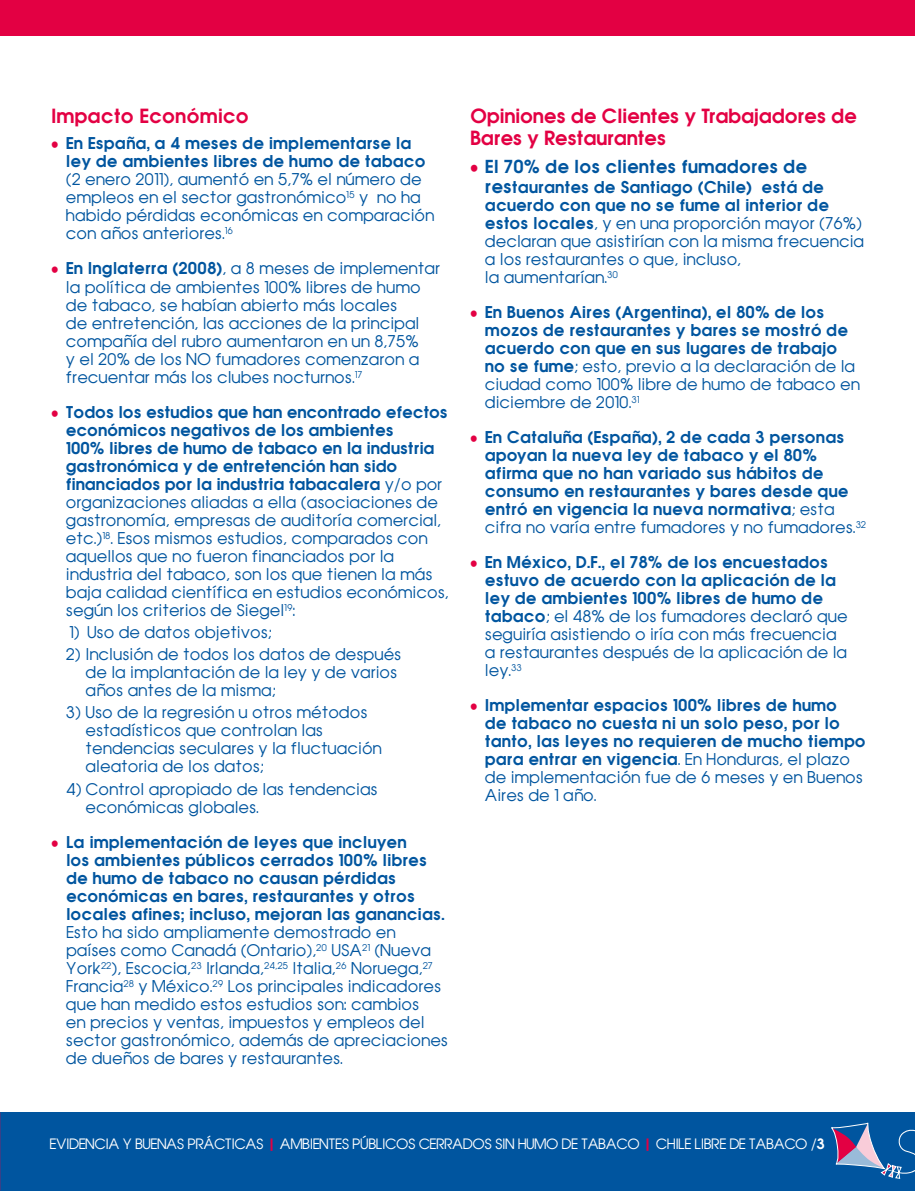
<style>
.page{position:relative;width:915px;height:1191px;background:#fff}
.page>*{position:absolute;margin:0;border:0;box-sizing:border-box;transform-origin:0 0}
.t1{font:700 18px/21.6px "Avant Garde";letter-spacing:-.02em;color:#e30043}
.t2{font:700 18px "Avant Garde";color:#e30043}
.t3{font:700 16.5px "Avant Garde";color:#00559f}
.t4{font:15px/18px "Avant Garde";color:#00559f}
.t5{font:700 15px/18px "Avant Garde";color:#00559f}
.t6{font:13.2px "Avant Garde";letter-spacing:-.03em;color:#fff}
.s1{font-weight:400;color:#e30043}
.s2{color:#e30043}
.s3{font-weight:700}
.s4{font-weight:700;font-size:16.5px}
.s5{font-weight:400}
.s6{font-weight:700;color:#e30043}
</style>
<div class="page">
<div style="left:0;top:1112px;width:914px;height:79px;background:#00559f"></div>
<svg style="left:831px;top:1123px;width:83px;height:56px"></svg>
<div style="left:0;top:0;width:914px;height:36px;background:#e30043"></div>
<p class="t2" style="left:51px;top:103px;width:199px">Impacto Económico</p>
<p class="t5" style="left:66px;top:134px;width:361px;text-indent:-15px"><span class="s1">•</span> En España, a 4 meses de implementarse la ley de ambientes libres de humo de tabaco</p>
<p class="t4" style="left:66px;top:171px;width:369px">(2 enero 2011), aumentó en 5,7% el número de empleos en el sector gastronómico<sup>15</sup> y no ha habido pérdidas económicas en comparación con años anteriores.<sup>16</sup></p>
<p class="t4" style="left:66px;top:260px;width:375px;text-indent:-15px"><span class="s2">•</span> <span class="s3">En Inglaterra (2008)</span>, a 8 meses de implementar la política de ambientes 100% libres de humo de tabaco, se habían abierto más locales<br>de entretención, las acciones de la principal compañía del rubro aumentaron en un 8,75%<br>y el 20% de los NO fumadores comenzaron a frecuentar más los clubes nocturnos.<sup>17</sup></p>
<p class="t4" style="left:66px;top:403px;width:384px;text-indent:-15px"><span class="s2">•</span> <span class="s3">Todos los estudios que han encontrado efectos económicos negativos de los ambientes<br>100% libres de humo de tabaco en la industria gastronómica y de entretención han sido financiados por la industria tabacalera</span> y/o por organizaciones aliadas a ella (asociaciones de gastronomía, empresas de auditoría comercial, etc.)<sup>18</sup>. Esos mismos estudios, comparados con aquellos que no fueron financiados por la industria del tabaco, son los que tienen la más baja calidad científica en estudios económicos, según los criterios de Siegel<sup>19</sup>:</p>
<p class="t4" style="left:69px;top:623px;width:204px">1) Uso de datos objetivos;</p>
<p class="t4" style="left:86px;top:645px;width:317px;text-indent:-20px">2) Inclusión de todos los datos de después de la implantación de la ley y de varios años antes de la misma;</p>
<p class="t4" style="left:86px;top:703px;width:297px;text-indent:-20px">3) Uso de la regresión u otros métodos estadísticos que controlan las tendencias seculares y la fluctuación aleatoria de los datos;</p>
<p class="t4" style="left:86px;top:780px;width:293px;text-indent:-20px">4) Control apropiado de las tendencias económicas globales.</p>
<p class="t5" style="left:66px;top:832px;width:380px;text-indent:-15px"><span class="s1">•</span> La implementación de leyes que incluyen<br>los ambientes públicos cerrados 100% libres de humo de tabaco no causan pérdidas económicas en bares, restaurantes y otros locales afines; incluso, mejoran las ganancias.</p>
<p class="t4" style="left:66px;top:923px;width:383px">Esto ha sido ampliamente demostrado en países como Canadá (Ontario),<sup>20</sup> USA<sup>21</sup> (Nueva York<sup>22</sup>), Escocia,<sup>23</sup> Irlanda,<sup>24,25</sup> Italia,<sup>26</sup> Noruega,<sup>27<br></sup>Francia<sup>28</sup> y México.<sup>29</sup> Los principales indicadores que han medido estos estudios son: cambios<br>en precios y ventas, impuestos y empleos del sector gastronómico, además de apreciaciones de dueños de bares y restaurantes.</p>
<p class="t1" style="left:470px;top:105px;width:388px">Opiniones de Clientes y Trabajadores de<br>Bares y Restaurantes</p>
<p class="t3" style="left:470px;top:155px;width:338px"><span class="s1">•</span> El 70% de los clientes fumadores de</p>
<p class="t4" style="left:485px;top:178px;width:380px"><span class="s4">res</span><span class="s3">taurantes de Santiago (Chile) está de acuerdo con que no se fume al interior de estos locales</span>, y en una proporción mayor (76%) declaran que asistirían con la misma frecuencia a los restaurantes o que, incluso,<br>la aumentarían.<sup>30</sup></p>
<p class="t5" style="left:485px;top:303px;width:376px;text-indent:-15px"><span class="s1">•</span> En Buenos Aires (Argentina), el 80% de los mozos de restaurantes y bares se mostró de acuerdo con que en sus lugares de trabajo no se fume<span class="s5">; esto, previo a la declaración de la ciudad como 100% libre de humo de tabaco en diciembre de 2010.</span><sup>31</sup></p>
<p class="t5" style="left:485px;top:428px;width:382px;text-indent:-15px"><span class="s1">•</span> En Cataluña (España), 2 de cada 3 personas apoyan la nueva ley de tabaco y el 80% afirma que no han variado sus hábitos de consumo en restaurantes y bares desde que entró en vigencia la nueva normativa<span class="s5">; esta cifra no varía entre fumadores y no fumadores.</span><sup>32</sup></p>
<p class="t4" style="left:485px;top:553px;width:364px;text-indent:-15px"><span class="s2">•</span> <span class="s3">En México, D.F., el 78% de los encuestados estuvo de acuerdo con la aplicación de la ley de ambientes 100% libres de humo de tabaco</span>; el 48% de los fumadores declaró que seguiría asistiendo o iría con más frecuencia a restaurantes después de la aplicación de la ley.<sup>33</sup></p>
<p class="t5" style="left:485px;top:696px;width:382px;text-indent:-15px"><span class="s1">•</span> Implementar espacios 100% libres de humo<br>de tabaco no cuesta ni un solo peso, por lo tanto, las leyes no requieren de mucho tiempo para entrar en vigencia<span class="s5">. En Honduras, el plazo de implementación fue de 6 meses y en Buenos Aires de 1 año.</span></p>
<p class="t6" style="left:50px;top:1135px;width:776px">EVIDENCIA Y BUENAS PRÁCTICAS <span class="s6">|</span> AMBIENTES PÚBLICOS CERRADOS SIN HUMO DE TABACO <span class="s6">|</span> CHILE LIBRE DE TABACO /<span class="s3">3</span></p>
</div>
